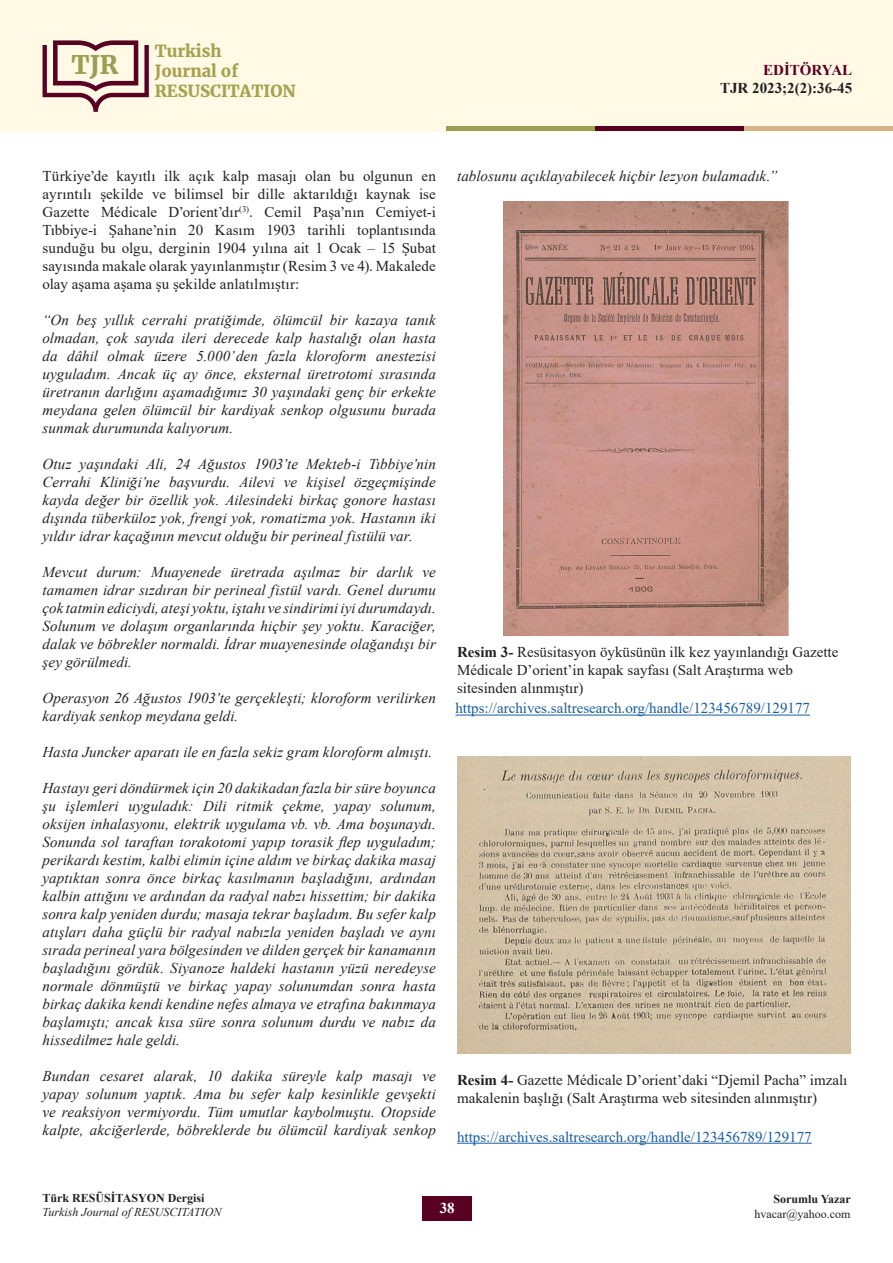
<style>
.page{position:relative;width:893px;height:1263px;background:#fff}
.page>*{position:absolute;margin:0;border:0;box-sizing:border-box;transform-origin:0 0}
.t1{font:900 25.35px "Merriweather";color:#9b9f55}
.t2{font:900 16.5px/19.8px "Merriweather";color:#a4a24d}
.t3{font:italic 15px/18px "Times New Roman";letter-spacing:.005em;color:#231f20;text-align:justify}
.t4{font:15px/18px "Times New Roman";color:#231f20}
.t5{font:15px "Times New Roman";color:#175d9e}
.t6{font:700 15px "Times New Roman";color:#231f20}
.t7{font:700 15px "Times New Roman";color:#580122}
.t8{font:700 15px "Times New Roman";color:#fff}
.t9{font:700 12px "Times New Roman";color:#231f20}
.t10{font:italic 12px "Times New Roman";color:#231f20}
.t11{font:12px "Times New Roman";color:#231f20}
.s1{font-weight:700}
</style>
<div class="page">
<div style="left:0;top:0;width:893px;height:131px;background:#fff9e5"></div>
<svg style="left:43px;top:40px;width:106px;height:72px"></svg>
<div style="left:446px;top:126px;width:149px;height:5px;background:#9b9f55"></div>
<div style="left:595px;top:126px;width:149px;height:5px;background:#580122"></div>
<div style="left:744px;top:126px;width:149px;height:5px;background:#d5b388"></div>
<div style="left:422px;top:1196px;width:50px;height:24px;background:#580122"></div>
<img style="left:503px;top:202px;width:285px;height:433px">
<hr style="left:455px;top:715px;width:355px;height:1px;background:#175d9e">
<img style="left:457px;top:756px;width:393px;height:297px">
<hr style="left:457px;top:1143px;width:355px;height:1px;background:#175d9e">
<h1 class="t1" style="left:72px;top:47px;width:48px">TJR</h1>
<p class="t2" style="left:155px;top:41px;width:142px">Turkish<br>Journal of<br>RESUSCITATION</p>
<p class="t7" style="left:763px;top:59px;width:90px">EDİTÖRYAL</p>
<p class="t6" style="left:720px;top:77px;width:134px">TJR 2023;2(2):36-45</p>
<p class="t4" style="left:43px;top:166px;width:395px;text-align:justify">Türkiye’de kayıtlı ilk açık kalp masajı olan bu olgunun en ayrıntılı şekilde ve bilimsel bir dille aktarıldığı kaynak ise Gazette Médicale D’orient’dır<sup>(3)</sup>. Cemil Paşa’nın Cemiyet-i Tıbbiye-i Şahane’nin 20 Kasım 1903 tarihli toplantısında sunduğu bu olgu, derginin 1904 yılına ait 1 Ocak – 15 Şubat sayısında makale olarak yayınlanmıştır (Resim 3 ve 4). Makalede olay aşama aşama şu şekilde anlatılmıştır:</p>
<p class="t3" style="left:43px;top:310px;width:395px">“On beş yıllık cerrahi pratiğimde, ölümcül bir kazaya tanık olmadan, çok sayıda ileri derecede kalp hastalığı olan hasta da dâhil olmak üzere 5.000’den fazla kloroform anestezisi uyguladım. Ancak üç ay önce, eksternal üretrotomi sırasında üretranın darlığını aşamadığımız 30 yaşındaki genç bir erkekte meydana gelen ölümcül bir kardiyak senkop olgusunu burada sunmak durumunda kalıyorum.</p>
<p class="t3" style="left:43px;top:454px;width:395px">Otuz yaşındaki Ali, 24 Ağustos 1903’te Mekteb-i Tıbbiye’nin Cerrahi Kliniği’ne başvurdu. Ailevi ve kişisel özgeçmişinde kayda değer bir özellik yok. Ailesindeki birkaç gonore hastası dışında tüberküloz yok, frengi yok, romatizma yok. Hastanın iki yıldır idrar kaçağının mevcut olduğu bir perineal fistülü var.</p>
<p class="t3" style="left:43px;top:562px;width:395px">Mevcut durum: Muayenede üretrada aşılmaz bir darlık ve tamamen idrar sızdıran bir perineal fistül vardı. Genel durumu çok tatmin ediciydi, ateşi yoktu, iştahı ve sindirimi iyi durumdaydı.<br>Solunum ve dolaşım organlarında hiçbir şey yoktu. Karaciğer, dalak ve böbrekler normaldi. İdrar muayenesinde olağandışı bir şey görülmedi.</p>
<p class="t3" style="left:43px;top:688px;width:395px">Operasyon 26 Ağustos 1903’te gerçekleşti; kloroform verilirken kardiyak senkop meydana geldi.</p>
<p class="t3" style="left:43px;top:742px;width:391px">Hasta Juncker aparatı ile en fazla sekiz gram kloroform almıştı.</p>
<p class="t3" style="left:43px;top:778px;width:395px">Hastayı geri döndürmek için 20 dakikadan fazla bir süre boyunca şu işlemleri uyguladık: Dili ritmik çekme, yapay solunum, oksijen inhalasyonu, elektrik uygulama vb. vb. Ama boşunaydı.<br>Sonunda sol taraftan torakotomi yapıp torasik flep uyguladım; perikardı kestim, kalbi elimin içine aldım ve birkaç dakika masaj yaptıktan sonra önce birkaç kasılmanın başladığını, ardından kalbin attığını ve ardından da radyal nabzı hissettim; bir dakika sonra kalp yeniden durdu; masaja tekrar başladım. Bu sefer kalp atışları daha güçlü bir radyal nabızla yeniden başladı ve aynı sırada perineal yara bölgesinden ve dilden gerçek bir kanamanın başladığını gördük. Siyanoze haldeki hastanın yüzü neredeyse normale dönmüştü ve birkaç yapay solunumdan sonra hasta birkaç dakika kendi kendine nefes almaya ve etrafına bakınmaya başlamıştı; ancak kısa süre sonra solunum durdu ve nabız da hissedilmez hale geldi.</p>
<p class="t3" style="left:43px;top:1066px;width:395px">Bundan cesaret alarak, 10 dakika süreyle kalp masajı ve yapay solunum yaptık. Ama bu sefer kalp kesinlikle gevşekti ve reaksiyon vermiyordu. Tüm umutlar kaybolmuştu. Otopside kalpte, akciğerlerde, böbreklerde bu ölümcül kardiyak senkop</p>
<p class="t3" style="left:457px;top:166px;width:322px">tablosunu açıklayabilecek hiçbir lezyon bulamadık.”</p>
<p class="t4" style="left:457px;top:643px;width:383px"><span class="s1">Resim 3-</span> Resüsitasyon öyküsünün ilk kez yayınlandığı Gazette<br>Médicale D’orient’in kapak sayfası (Salt Araştırma web sitesinden alınmıştır)</p>
<p class="t5" style="left:455px;top:698px;width:356px">https://archives.saltresearch.org/handle/123456789/129177</p>
<p class="t4" style="left:457px;top:1071px;width:392px"><span class="s1">Resim 4-</span> Gazette Médicale D’orient’daki “Djemil Pacha” imzalı makalenin başlığı (Salt Araştırma web sitesinden alınmıştır)</p>
<p class="t5" style="left:457px;top:1126px;width:356px">https://archives.saltresearch.org/handle/123456789/129177</p>
<p class="t9" style="left:43px;top:1189px;width:163px">Türk RESÜSİTASYON Dergisi</p>
<p class="t10" style="left:43px;top:1204px;width:181px">Turkish Journal of RESUSCITATION</p>
<p class="t8" style="left:440px;top:1197px;width:16px">38</p>
<p class="t9" style="left:773px;top:1191px;width:79px">Sorumlu Yazar</p>
<p class="t11" style="left:754px;top:1205px;width:98px">hvacar@yahoo.com</p>
</div>
